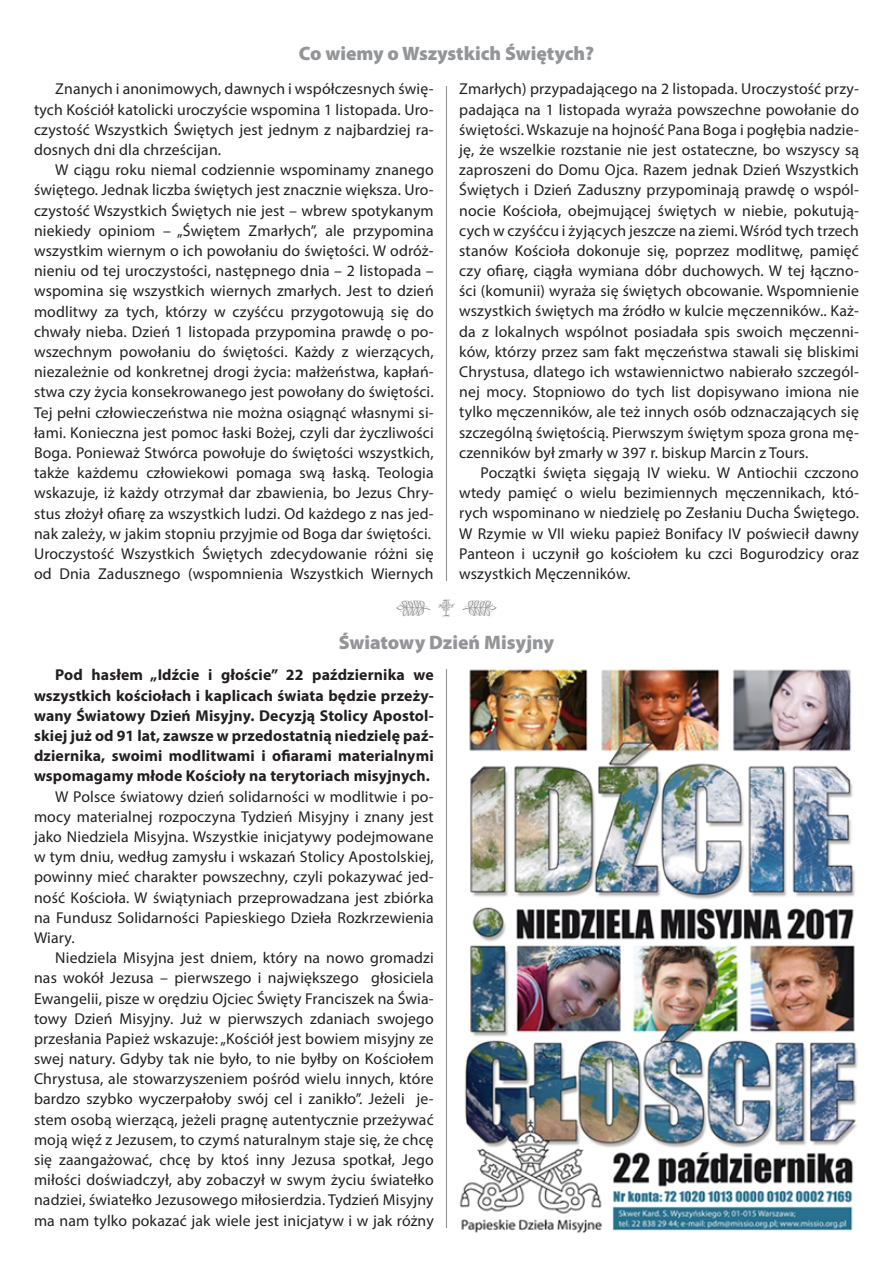
<style>
.page{position:relative;width:893px;height:1263px;background:#fff}
.page>*{position:absolute;margin:0;border:0;box-sizing:border-box;transform-origin:0 0}
.t1{font:900 19.5px "Myriad Pro";color:#939598}
.t2{font:15.75px/20.2px "Myriad Pro";letter-spacing:.01em;color:#231f20;text-align:justify}
.t3{font:700 15.75px/20.2px "Myriad Pro";letter-spacing:.01em;color:#231f20;text-align:justify}
</style>
<div class="page">
<hr style="left:446px;top:34px;width:1px;height:1195px;background:#939598">
<div style="left:434px;top:0;width:25px;height:85px;background:#fff"></div>
<div style="left:434px;top:581px;width:25px;height:87px;background:#fff"></div>
<img style="left:459px;top:669px;width:399px;height:564px">
<p class="t1" style="left:299px;top:41px;width:297px">Co wiemy o Wszystkich Świętych?</p>
<p class="t2" style="left:34px;top:79px;width:401px;text-indent:21px">Znanych i anonimowych, dawnych i współczesnych świę&shy;tych Kościół katolicki uroczyście wspomina 1 listopada. Uro&shy;czystość Wszystkich Świętych jest jednym z najbardziej ra&shy;dosnych dni dla chrześcijan.</p>
<p class="t2" style="left:34px;top:160px;width:401px;text-align:left;text-indent:21px">W ciągu roku niemal codziennie wspominamy znanego świętego. Jednak liczba świętych jest znacznie większa. Uro&shy;czystość Wszystkich Świętych nie jest – wbrew spotykanym niekiedy opiniom – „Świętem Zmarłych”, ale przypomina wszystkim wiernym o ich powołaniu do świętości. W odróż&shy;nieniu od tej uroczystości, następnego dnia – 2 listopada – wspomina się wszystkich wiernych zmarłych. Jest to dzień modlitwy za tych, którzy w czyśćcu przygotowują się do chwały nieba. Dzień 1 listopada przypomina prawdę o po&shy;wszechnym powołaniu do świętości. Każdy z wierzących, niezależnie od konkretnej drogi życia: małżeństwa, kapłań&shy;stwa czy życia konsekrowanego jest powołany do świętości.<br>Tej pełni człowieczeństwa nie można osiągnąć własnymi si&shy;łami. Konieczna jest pomoc łaski Bożej, czyli dar życzliwości Boga. Ponieważ Stwórca powołuje do świętości wszystkich, także każdemu człowiekowi pomaga swą łaską. Teologia wskazuje, iż każdy otrzymał dar zbawienia, bo Jezus Chry&shy;stus złożył ofiarę za wszystkich ludzi. Od każdego z nas jed&shy;nak zależy, w jakim stopniu przyjmie od Boga dar świętości.<br>Uroczystość Wszystkich Świętych zdecydowanie różni się od Dnia Zadusznego (wspomnienia Wszystkich Wiernych</p>
<p class="t2" style="left:459px;top:79px;width:401px">Zmarłych) przypadającego na 2 listopada. Uroczystość przy&shy;padająca na 1 listopada wyraża powszechne powołanie do świętości. Wskazuje na hojność Pana Boga i pogłębia nadzie&shy;ję, że wszelkie rozstanie nie jest ostateczne, bo wszyscy są zaproszeni do Domu Ojca. Razem jednak Dzień Wszystkich Świętych i Dzień Zaduszny przypominają prawdę o wspól&shy;nocie Kościoła, obejmującej świętych w niebie, pokutują&shy;cych w czyśćcu i żyjących jeszcze na ziemi. Wśród tych trzech stanów Kościoła dokonuje się, poprzez modlitwę, pamięć czy ofiarę, ciągła wymiana dóbr duchowych. W tej łączno&shy;ści (komunii) wyraża się świętych obcowanie. Wspomnienie wszystkich świętych ma źródło w kulcie męczenników.. Każ&shy;da z lokalnych wspólnot posiadała spis swoich męczenni&shy;ków, którzy przez sam fakt męczeństwa stawali się bliskimi Chrystusa, dlatego ich wstawiennictwo nabierało szczegól&shy;nej mocy. Stopniowo do tych list dopisywano imiona nie tylko męczenników, ale też innych osób odznaczających się szczególną świętością. Pierwszym świętym spoza grona mę&shy;czenników był zmarły w 397 r. biskup Marcin z Tours.</p>
<p class="t2" style="left:459px;top:462px;width:401px;text-indent:21px">Początki święta sięgają IV wieku. W Antiochii czczono wtedy pamięć o wielu bezimiennych męczennikach, któ&shy;rych wspominano w niedzielę po Zesłaniu Ducha Świętego.<br>W Rzymie w VII wieku papież Bonifacy IV poświecił dawny Panteon i uczynił go kościołem ku czci Bogurodzicy oraz wszystkich Męczenników.</p>
<p class="t1" style="left:339px;top:630px;width:217px">Światowy Dzień Misyjny</p>
<p class="t3" style="left:34px;top:664px;width:401px;text-indent:21px">Pod hasłem „Idźcie i głoście” 22 października we wszystkich kościołach i kaplicach świata będzie przeży&shy;wany Światowy Dzień Misyjny. Decyzją Stolicy Apostol&shy;skiej już od 91 lat, zawsze w przedostatnią niedzielę paź&shy;dziernika, swoimi modlitwami i ofiarami materialnymi wspomagamy młode Kościoły na terytoriach misyjnych.</p>
<p class="t2" style="left:34px;top:786px;width:401px;text-indent:21px">W Polsce światowy dzień solidarności w modlitwie i po&shy;mocy materialnej rozpoczyna Tydzień Misyjny i znany jest jako Niedziela Misyjna. Wszystkie inicjatywy podejmowane w tym dniu, według zamysłu i wskazań Stolicy Apostolskiej, powinny mieć charakter powszechny, czyli pokazywać jed&shy;ność Kościoła. W świątyniach przeprowadzana jest zbiórka na Fundusz Solidarności Papieskiego Dzieła Rozkrzewienia Wiary.</p>
<p class="t2" style="left:34px;top:947px;width:401px;text-indent:21px">Niedziela Misyjna jest dniem, który na nowo gromadzi nas wokół Jezusa – pierwszego i największego głosiciela Ewangelii, pisze w orędziu Ojciec Święty Franciszek na Świa&shy;towy Dzień Misyjny. Już w pierwszych zdaniach swojego przesłania Papież wskazuje: „Kościół jest bowiem misyjny ze swej natury. Gdyby tak nie było, to nie byłby on Kościołem Chrystusa, ale stowarzyszeniem pośród wielu innych, które bardzo szybko wyczerpałoby swój cel i zanikło”. Jeżeli je&shy;stem osobą wierzącą, jeżeli pragnę autentycznie przeżywać moją więź z Jezusem, to czymś naturalnym staje się, że chcę się zaangażować, chcę by ktoś inny Jezusa spotkał, Jego miłości doświadczył, aby zobaczył w swym życiu światełko nadziei, światełko Jezusowego miłosierdzia. Tydzień Misyjny ma nam tylko pokazać jak wiele jest inicjatyw i w jak różny</p>
</div>
